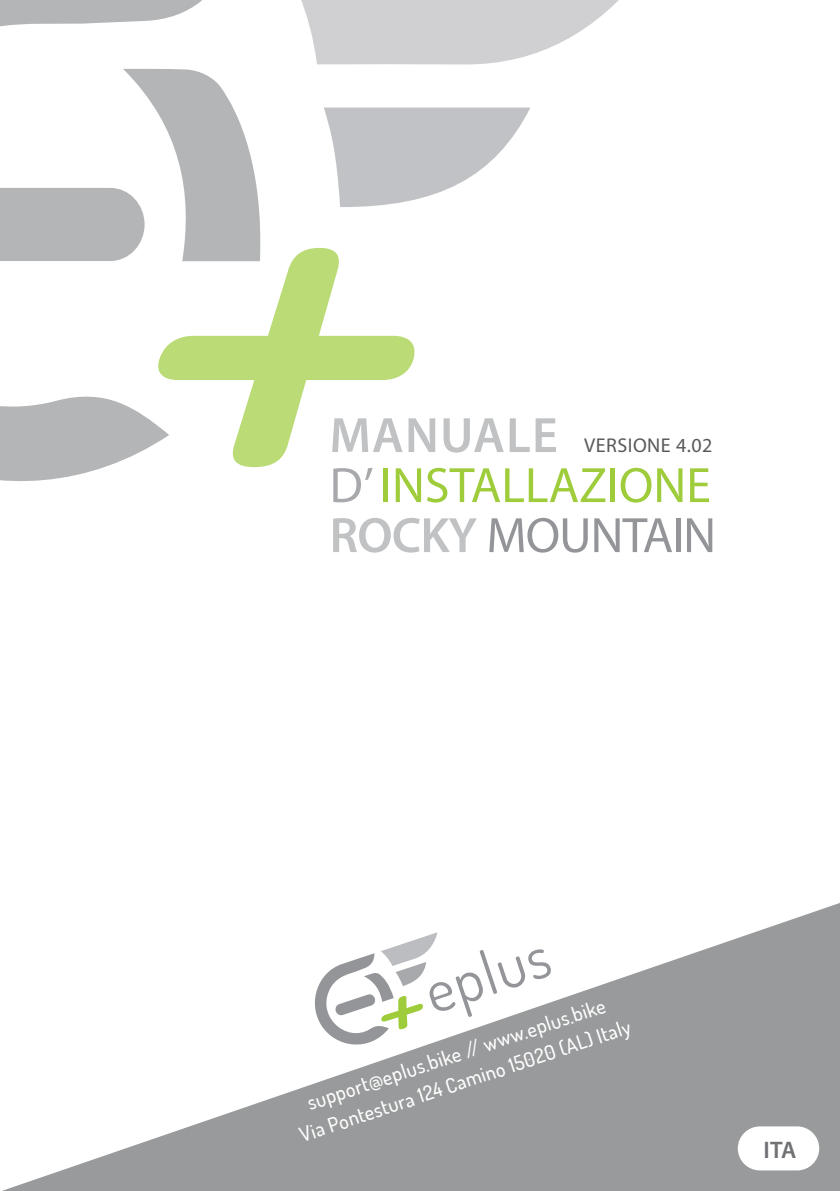
<style>
.page{position:relative;width:840px;height:1191px;background:#fff}
.page>*{position:absolute;margin:0;border:0;box-sizing:border-box;transform-origin:0 0}
.t1{font:60px "Dosis";color:#939598}
.t2{font:50px/50px "Myriad Pro";color:#9ecc3b}
.t3{font:600 24px "Myriad Pro";color:#707174}
.t4{font:500 20px/28px "Dosis";color:#fff;text-align:center}
.t5{font:20px "Myriad Pro";letter-spacing:.025em;color:#58595b}
.s1{font-weight:600;color:#c0c2c4}
.s2{color:#a7a9ac}
.s3{color:#939598}
</style>
<div class="page">
<svg style="left:2px;top:903px;width:837px;height:288px;fill:#999a9b"></svg>
<svg style="left:307px;top:932px;width:130px;height:120px"></svg>
<svg style="left:0;top:0;width:202px;height:481px"></svg>
<svg style="left:158px;top:248px;width:256px;height:219px"></svg>
<svg style="left:0;top:69px;width:260px;height:192px"></svg>
<svg style="left:301px;top:0;width:318px;height:64px"></svg>
<svg style="left:324px;top:107px;width:206px;height:100px"></svg>
<div style="left:737px;top:1126px;width:81px;height:44px;background:#fff;border-radius:22px"></div>
<h2 class="t2" style="left:329px;top:409px;width:388px"><span class="s1">MANUALE<br></span><span class="s2">D’</span> INSTALLAZIONE<br><span class="s1">ROCKY</span> <span class="s3">MOUNTAIN</span></h2>
<p class="t5" style="left:583px;top:433px;width:130px">VERSIONE 4.02</p>
<h1 class="t1" style="left:414px;top:955px;width:129px;rotate:-18deg">eplus</h1>
<p class="t4" style="left:286px;top:1094px;width:349px;rotate:-18deg">support@eplus.bike // www.eplus.bike<br>Via Pontestura 124 Camino 15020 (AL) Italy</p>
<p class="t3" style="left:763px;top:1134px;width:34px">ITA</p>
</div>
